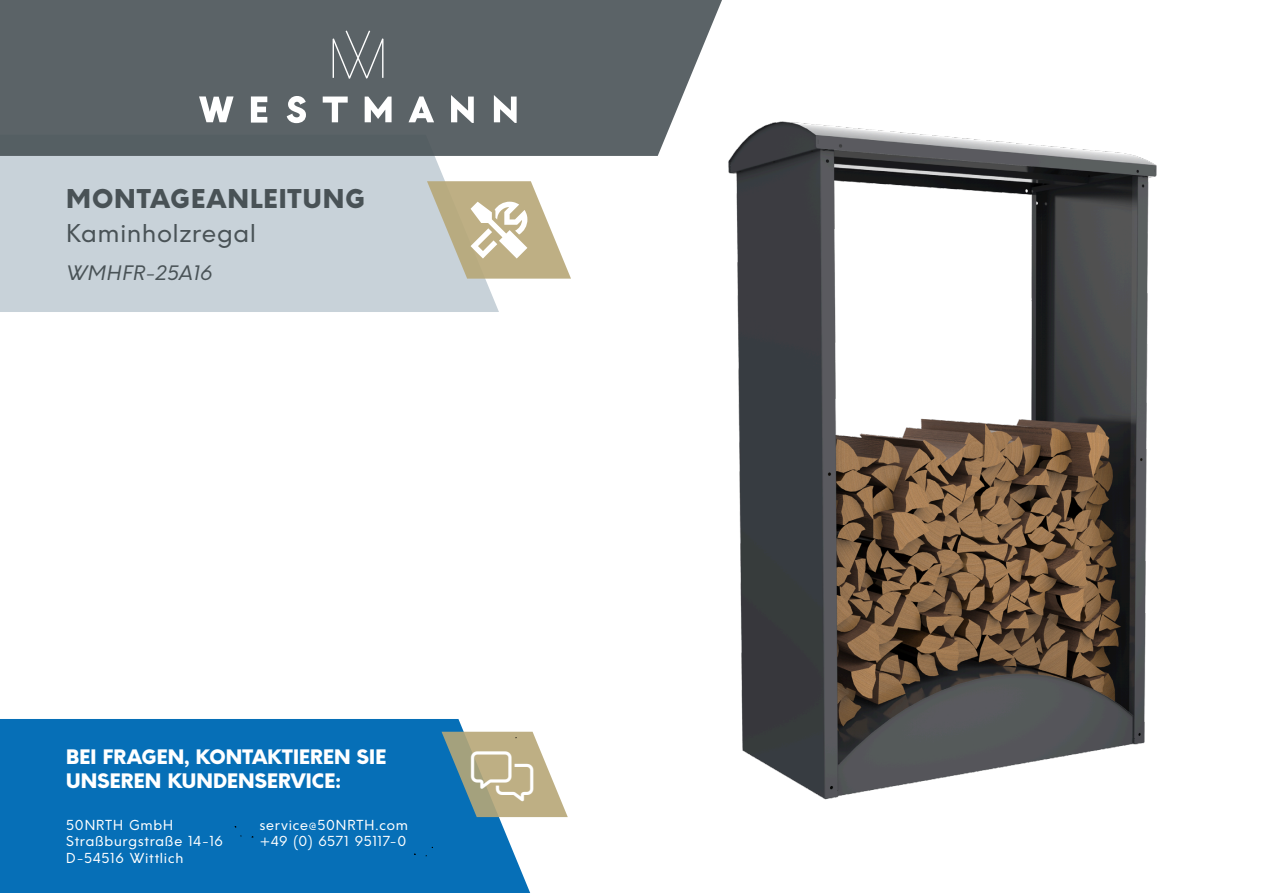
<style>
.page{position:relative;width:1263px;height:893px;background:#fff}
.page>*{position:absolute;margin:0;border:0;box-sizing:border-box;transform-origin:0 0}
.t1{font:900 25.35px "HK Explorer";letter-spacing:.005em;color:#495256}
.t2{font:24px "HK Explorer";letter-spacing:-.015em;color:#495256}
.t3{font:900 19.5px/24px "HK Explorer";letter-spacing:-.03em;color:#fff}
.t4{font:italic 19.5px "HK Explorer";letter-spacing:-.025em;color:#495256}
.t5{font:13.5px/16.5px "HK Explorer";color:#fff}
</style>
<div class="page">
<div style="left:0;top:156px;width:499px;height:156px;background:#c8d2d9"></div>
<div style="left:0;top:0;width:525px;height:156px;background:#5b6367"></div>
<svg style="left:333px;top:31px;width:50px;height:48px;background:#71787b"></svg>
<svg style="left:199px;top:96px;width:35px;height:26px"></svg>
<svg style="left:365px;top:97px;width:27px;height:25px"></svg>
<svg style="left:451px;top:95px;width:23px;height:28px"></svg>
<svg style="left:494px;top:95px;width:23px;height:28px"></svg>
<svg style="left:287px;top:96px;width:19px;height:27px"></svg>
<svg style="left:251px;top:96px;width:16px;height:27px"></svg>
<svg style="left:323px;top:97px;width:25px;height:25px"></svg>
<svg style="left:408px;top:96px;width:26px;height:26px"></svg>
<div style="left:0;top:719px;width:525px;height:174px;background:#066fb7"></div>
<img style="left:525px;top:0;width:632px;height:893px">
<svg style="left:427px;top:181px;width:144px;height:98px;background:#c7bea0"></svg>
<svg style="left:442px;top:732px;width:126px;height:85px;background:#a8ae9a"></svg>
<h1 class="t1" style="left:66px;top:181px;width:301px">MONTAGEANLEITUNG</h1>
<h2 class="t2" style="left:66px;top:217px;width:192px">Kaminholzregal</h2>
<h3 class="t4" style="left:66px;top:260px;width:149px">WMHFR-25A16</h3>
<h3 class="t3" style="left:66px;top:745px;width:322px">BEI FRAGEN, KONTAKTIEREN SIE<br>UNSEREN KUNDENSERVICE:</h3>
<p class="t5" style="left:66px;top:817px;width:159px">50NRTH GmbH<br>Straßburgstraße 14-16<br>D-54516 Wittlich</p>
<p class="t5" style="left:259px;top:817px;width:150px">service@50NRTH.com +49 (0) 6571 95117-0</p>
</div>
